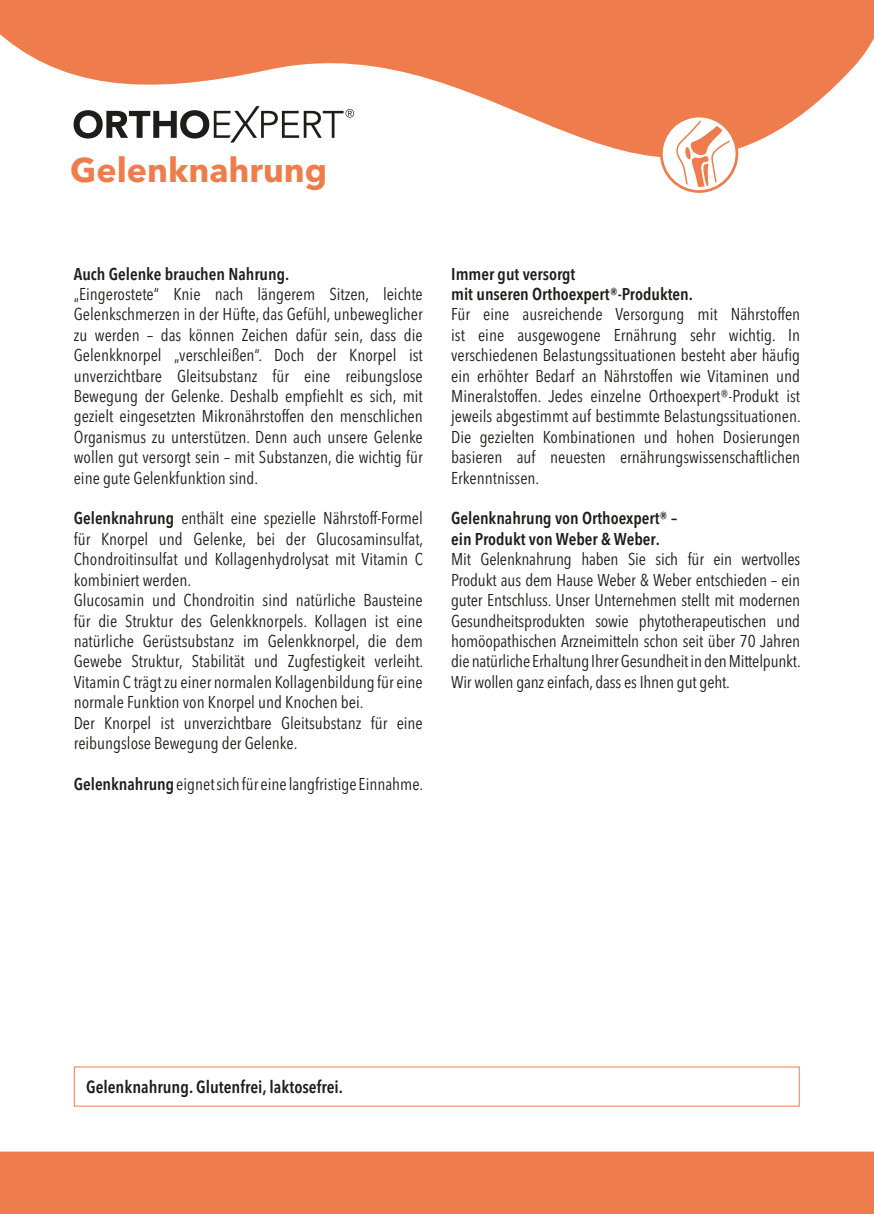
<style>
.page{position:relative;width:874px;height:1214px;background:#fff}
.page>*{position:absolute;margin:0;border:0;box-sizing:border-box;transform-origin:0 0}
.t1{font:700 34px "Avenir Next W1 G";color:#ef7c4c}
.t2{font:17.4px "Avenir Next W1 G Cn Demi";color:#1d1d1b}
.Text{font:condensed 17px/20.4px "Avenir Next W1 G";color:#1d1d1b;text-align:justify}
.Text-2{font:17px "Avenir Next W1 G Cn Demi";color:#1d1d1b}
.s1{font-family:"Avenir Next W1 G Cn Demi";font-stretch:normal}
</style>
<div class="page">
<svg style="left:0;top:0;width:873px;height:193px;fill:#ef7c4c"></svg>
<div style="left:0;top:1151px;width:873px;height:62px;background:#ef7c4c;border:2px solid #ef7c4c"></div>
<svg style="left:73px;top:106px;width:281px;height:36px"></svg>
<svg style="left:661px;top:117px;width:75px;height:74px"></svg>
<div style="left:659px;top:115px;width:78px;height:78px;border:3px solid #ef7c4c;border-radius:50%"></div>
<h1 class="t1" style="left:70px;top:143px;width:258px">Gelenknahrung</h1>
<p class="Text-2" style="left:74px;top:260px;width:217px">Auch Gelenke brauchen Nahrung.</p>
<p class="Text" style="left:74px;top:282px;width:350px">„Eingerostete“ Knie nach längerem Sitzen, leichte Gelenkschmerzen in der Hüfte, das Gefühl, unbeweglicher zu werden – das können Zeichen dafür sein, dass die Gelenkknorpel „verschleißen“. Doch der Knorpel ist unverzichtbare Gleitsubstanz für eine reibungslose Bewegung der Gelenke. Deshalb empfiehlt es sich, mit gezielt eingesetzten Mikronährstoffen den menschlichen Organismus zu unterstützen. Denn auch unsere Gelenke wollen gut versorgt sein – mit Substanzen, die wichtig für eine gute Gelenkfunktion sind.</p>
<p class="Text" style="left:74px;top:506px;width:351px"><span class="s1">Gelenknahrung</span> enthält eine spezielle Nährstoff-Formel für Knorpel und Gelenke, bei der Glucosaminsulfat, Chondroitinsulfat und Kollagenhydrolysat mit Vitamin C kombiniert werden.</p>
<p class="Text" style="left:74px;top:588px;width:351px">Glucosamin und Chondroitin sind natürliche Bausteine für die Struktur des Gelenkknorpels. Kollagen ist eine natürliche Gerüstsubstanz im Gelenkknorpel, die dem Gewebe Struktur, Stabilität und Zugfestigkeit verleiht.<br>Vitamin C trägt zu einer normalen Kollagenbildung für eine normale Funktion von Knorpel und Knochen bei.</p>
<p class="Text" style="left:74px;top:710px;width:350px">Der Knorpel ist unverzichtbare Gleitsubstanz für eine reibungslose Bewegung der Gelenke.</p>
<p class="Text" style="left:74px;top:772px;width:351px"><span class="s1">Gelenknahrung</span> eignet sich für eine langfristige Einnahme.</p>
<p class="Text-2" style="left:451px;top:260px;width:126px">Immer gut versorgt</p>
<p class="Text-2" style="left:451px;top:280px;width:243px">mit unseren Orthoexpert®-Produkten.</p>
<p class="Text" style="left:451px;top:302px;width:351px">Für eine ausreichende Versorgung mit Nährstoffen ist eine ausgewogene Ernährung sehr wichtig. In verschiedenen Belastungssituationen besteht aber häufig ein erhöhter Bedarf an Nährstoffen wie Vitaminen und Mineralstoffen. Jedes einzelne Orthoexpert®-Produkt ist jeweils abgestimmt auf bestimmte Belastungssituationen.<br>Die gezielten Kombinationen und hohen Dosierungen basieren auf neuesten ernährungswissenschaftlichen Erkenntnissen.</p>
<p class="Text-2" style="left:451px;top:505px;width:227px">Gelenknahrung von Orthoexpert® –</p>
<p class="Text-2" style="left:451px;top:525px;width:210px">ein Produkt von Weber &amp; Weber.</p>
<p class="Text" style="left:451px;top:547px;width:351px">Mit Gelenknahrung haben Sie sich für ein wertvolles Produkt aus dem Hause Weber &amp; Weber entschieden – ein guter Entschluss. Unser Unternehmen stellt mit modernen Gesundheitsprodukten sowie phytotherapeutischen und homöopathischen Arzneimitteln schon seit über 70 Jahren die natürliche Erhaltung Ihrer Gesundheit in den Mittelpunkt.<br>Wir wollen ganz einfach, dass es Ihnen gut geht.</p>
<p class="t2" style="left:86px;top:1072px;width:258px">Gelenknahrung. Glutenfrei, laktosefrei.</p>
</div>
